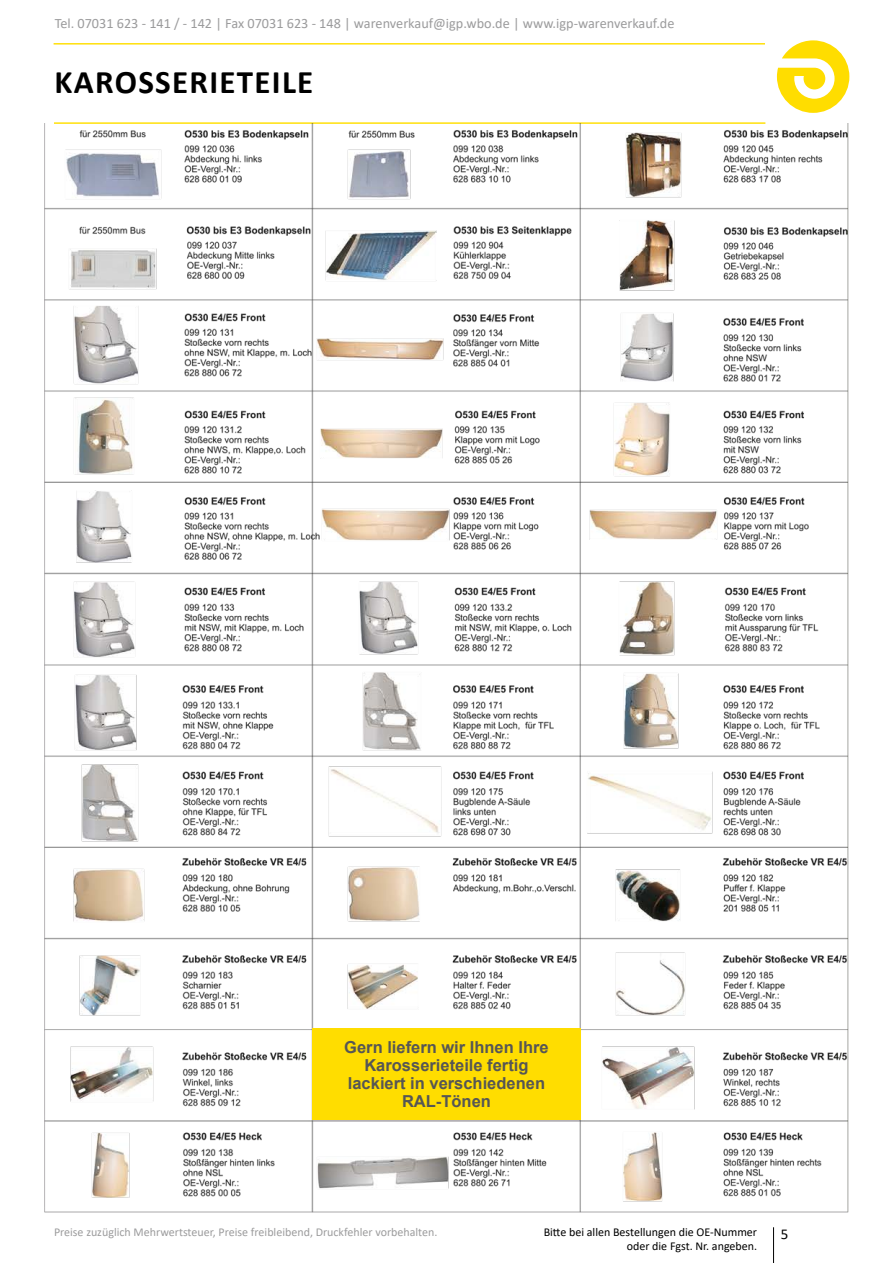
<style>
.page{position:relative;width:893px;height:1263px;background:#fff}
.page>*{position:absolute;margin:0;border:0;box-sizing:border-box;transform-origin:0 0}
.t1{font:700 33px "Calibri";letter-spacing:.04em;color:#000}
.t2{font:700 16.5px/18px "Arial";color:#565655;text-align:center}
.t3{font:15px "Calibri";color:#000}
.t4{font:14.25px "Calibri";color:#9c9c9d}
.t5{font:12px "Calibri";color:#9c9c9d}
.t6{font:12px/13.5px "Calibri";color:#000;text-align:right}
</style>
<div class="page">
<hr style="left:54px;top:122px;width:711px;height:2px;background:#ffe00a">
<hr style="left:54px;top:43px;width:711px;height:2px;background:#ffe00a">
<img style="left:45px;top:123px;width:803px;height:1090px">
<div style="left:312px;top:1028px;width:269px;height:92px;background:#fd0"></div>
<svg style="left:777px;top:40px;width:72px;height:73px"></svg>
<hr style="left:773px;top:1227px;width:1px;height:36px;background:#000">
<p class="t4" style="left:55px;top:13px;width:621px">Tel. 07031 623 - 141 / - 142 | Fax 07031 623 - 148 | warenverkauf@igp.wbo.de | www.igp-warenverkauf.de</p>
<h1 class="t1" style="left:55px;top:59px;width:260px">KAROSSERIETEILE</h1>
<p class="t2" style="left:344px;top:1038px;width:206px">Gern liefern wir Ihnen Ihre<br>Karosserieteile fertig lackiert in verschiedenen<br>RAL-Tönen</p>
<p class="t6" style="left:544px;top:1225px;width:215px">Bitte bei allen Bestellungen die OE-Nummer oder die Fgst. Nr. angeben.</p>
<p class="t5" style="left:54px;top:1224px;width:385px">Preise zuzüglich Mehrwertsteuer, Preise freibleibend, Druckfehler vorbehalten.</p>
<p class="t3" style="left:781px;top:1223px;width:9px">5</p>
</div>
